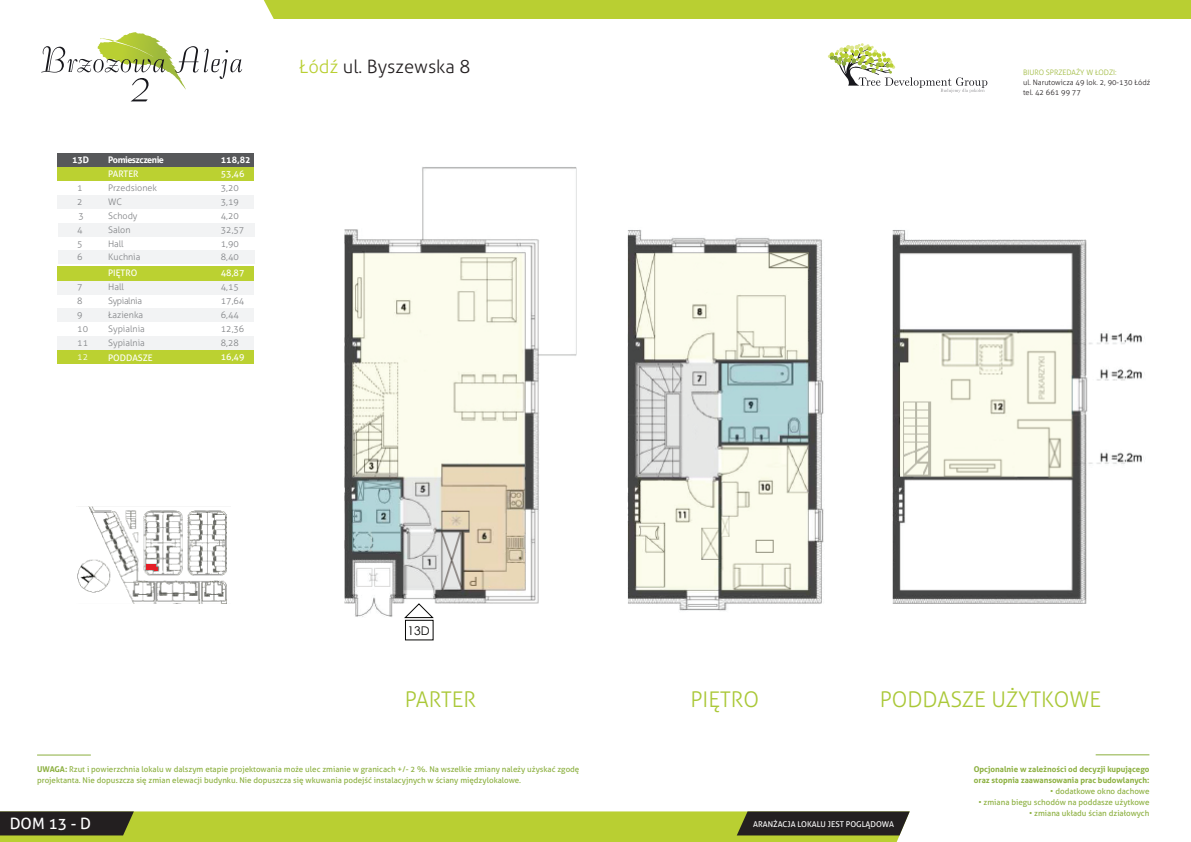
<style>
.page{position:relative;width:1191px;height:842px;background:#fff}
.page>*{position:absolute;margin:0;border:0;box-sizing:border-box;transform-origin:0 0}
.t1{font:300 21.6px "Aller";color:#aac838}
.t2{font:300 18.4px "Aller";color:#231f20}
.t3{font:15.6px "Aller";color:#fff}
.t4{font:12px "Century Gothic";color:#050504}
.t5{font:300 9px/14px "Aller";color:#808285}
.t6{font:9px "Aller";color:#fff}
.t7{font:700 9px "Aller";letter-spacing:-.055em;color:#fff}
.t8{font:300 9px "Aller";color:#fff}
.t9{font:8px/11px "Aller";color:#8baf3e}
.t10{font:700 8px/11px "Aller";color:#8baf3e}
.t11{font:8px "Aller";color:#fff}
.t12{font:300 7.4px/9.9px "Aller";color:#231f20}
.t13{font:300 7.4px "Aller";color:#9eb93c}
.s1{color:#b9cf32}
.s2{font-weight:700}
</style>
<div class="page">
<img style="left:892px;top:230px;width:250px;height:374px">
<svg style="left:41px;top:32px;width:201px;height:69px"></svg>
<svg style="left:828px;top:43px;width:159px;height:50px"></svg>
<svg style="left:0;top:811px;width:909px;height:31px;background:#94a431"></svg>
<div style="left:264px;top:0;width:927px;height:19px;background:#b9cf32"></div>
<img style="left:77px;top:507px;width:150px;height:97px">
<div style="left:146px;top:564px;width:10px;height:6px;background:#e41e27"></div>
<hr style="left:37px;top:755px;width:54px;height:1px;background:#8baf3e">
<hr style="left:1095px;top:755px;width:54px;height:1px;background:#8baf3e">
<div style="left:57px;top:195px;width:197px;height:14px;background:#f2f3f4"></div>
<div style="left:58px;top:223px;width:196px;height:14px;background:#f2f3f4"></div>
<div style="left:57px;top:153px;width:197px;height:15px;background:#57585a"></div>
<div style="left:57px;top:167px;width:197px;height:14px;background:#bbd131"></div>
<div style="left:57px;top:281px;width:197px;height:13px;background:#f2f3f4"></div>
<div style="left:57px;top:308px;width:197px;height:14px;background:#f2f3f4"></div>
<div style="left:57px;top:266px;width:197px;height:14px;background:#bbd131"></div>
<div style="left:57px;top:350px;width:197px;height:14px;background:#bbd131"></div>
<div style="left:58px;top:250px;width:196px;height:14px;background:#f2f3f4"></div>
<div style="left:57px;top:336px;width:197px;height:14px;background:#f2f3f4"></div>
<img style="left:344px;top:167px;width:233px;height:474px">
<div style="left:407px;top:616px;width:24px;height:30px;background:#fff"></div>
<div style="left:405px;top:620px;width:28px;height:20px;border:1px solid #050504"></div>
<svg style="left:404px;top:603px;width:30px;height:16px"></svg>
<img style="left:627px;top:230px;width:197px;height:381px">
<p class="t7" style="left:108px;top:154px;width:57px">Pomieszczenie</p>
<p class="t6" style="left:108px;top:168px;width:32px">PARTER</p>
<p class="t5" style="left:108px;top:181px;width:50px">Przedsionek<br>WC<br>Schody<br>Salon<br>Hall</p>
<p class="t6" style="left:108px;top:268px;width:31px">PIĘTRO</p>
<p class="t5" style="left:108px;top:280px;width:38px">Hall<br>Sypialnia<br>Łazienka<br>Sypialnia</p>
<p class="t6" style="left:108px;top:352px;width:46px">PODDASZE</p>
<p class="t7" style="left:72px;top:154px;width:19px">13D</p>
<p class="t5" style="left:77px;top:181px;width:8px">1<br>2<br>3<br>4<br>5</p>
<p class="t5" style="left:77px;top:280px;width:12px">7<br>8<br>9<br>10</p>
<p class="t7" style="left:221px;top:154px;width:31px">118,82</p>
<p class="t6" style="left:221px;top:168px;width:25px">53,46</p>
<p class="t5" style="left:221px;top:181px;width:25px">3,20<br>3,19<br>4,20<br>32,57</p>
<p class="t5" style="left:221px;top:237px;width:20px">1,90</p>
<p class="t6" style="left:221px;top:268px;width:25px">48,87</p>
<p class="t5" style="left:221px;top:280px;width:25px">4,15<br>17,64<br>6,44</p>
<p class="t5" style="left:77px;top:250px;width:7px">6</p>
<p class="t5" style="left:108px;top:250px;width:34px">Kuchnia</p>
<p class="t5" style="left:221px;top:250px;width:20px">8,40</p>
<p class="t5" style="left:221px;top:322px;width:25px">12,36</p>
<p class="t6" style="left:221px;top:352px;width:25px">16,49</p>
<p class="t5" style="left:108px;top:336px;width:38px">Sypialnia</p>
<p class="t5" style="left:221px;top:336px;width:20px">8,28</p>
<p class="t5" style="left:77px;top:336px;width:12px">11</p>
<p class="t8" style="left:77px;top:352px;width:12px">12</p>
<h2 class="t2" style="left:299px;top:55px;width:173px"><span class="s1">Łódź</span> ul. Byszewska 8</h2>
<p class="t13" style="left:1023px;top:68px;width:95px">BIURO SPRZEDAŻY W ŁODZI:</p>
<p class="t12" style="left:1023px;top:78px;width:129px">ul. Narutowicza 49 lok. 2, 90-130 Łódź tel. 42 661 99 77</p>
<h3 class="t4" style="left:407px;top:622px;width:24px">13D</h3>
<h1 class="t1" style="left:405px;top:686px;width:73px">PARTER</h1>
<h1 class="t1" style="left:690px;top:686px;width:70px">PIĘTRO</h1>
<h1 class="t1" style="left:879px;top:686px;width:223px">PODDASZE UŻYTKOWE</h1>
<p class="t9" style="left:37px;top:764px;width:544px"><span class="s2">UWAGA:</span> Rzut i powierzchnia lokalu w dalszym etapie projektowania może ulec zmianie w granicach +/- 2 %. Na wszelkie zmiany należy użyskać zgodę projektanta. Nie dopuszcza się zmian elewacji budynku. Nie dopuszcza się wkuwania podejść instalacyjnych w ściany międzylokalowe.</p>
<h3 class="t3" style="left:10px;top:814px;width:83px">DOM 13 - D</h3>
<p class="t11" style="left:753px;top:819px;width:142px">ARANŻACJA LOKALU JEST POGLĄDOWA</p>
<p class="t10" style="left:973px;top:764px;width:177px">Opcjonalnie w zależności od decyzji kupującego oraz stopnia zaawansowania prac budowlanych:</p>
<p class="t9" style="left:1050px;top:786px;width:101px">• dodatkowe okno dachowe</p>
<p class="t9" style="left:978px;top:797px;width:172px">• zmiana biegu schodów na poddasze użytkowe</p>
<p class="t9" style="left:1029px;top:808px;width:122px">• zmiana układu ścian działowych</p>
</div>
